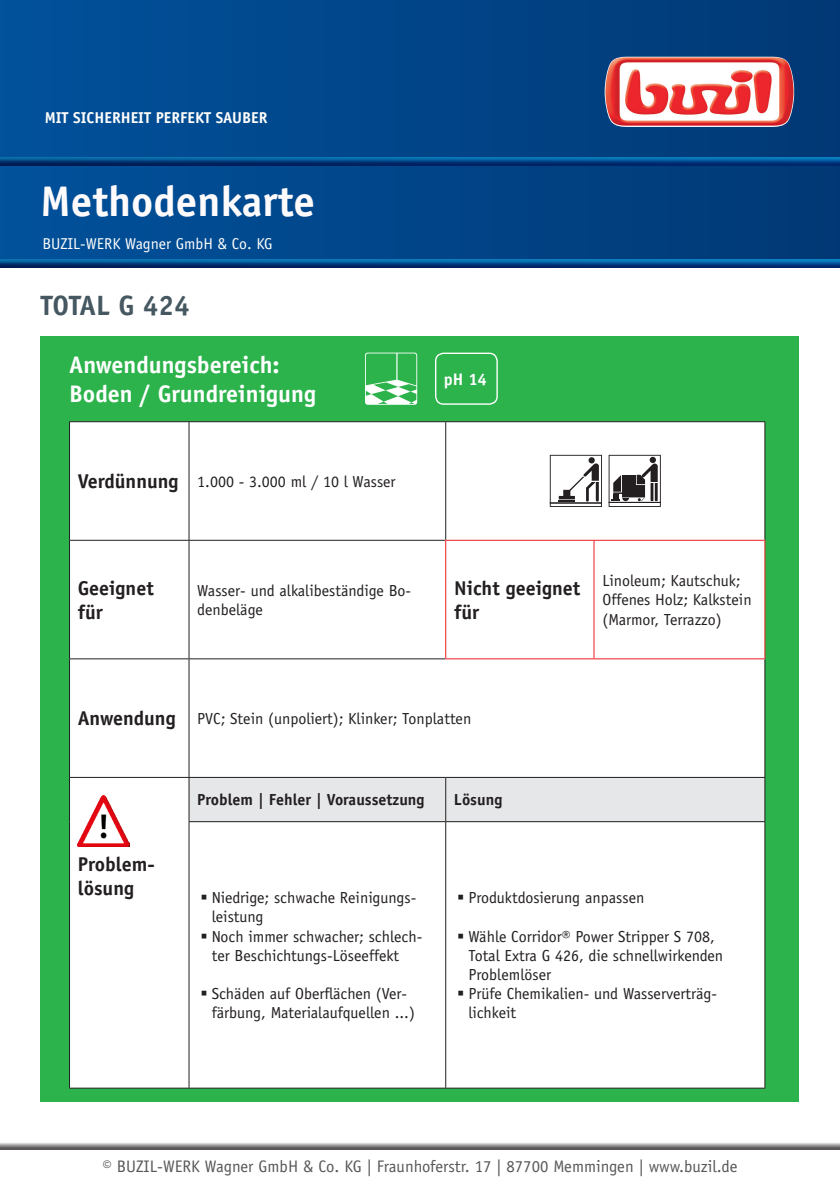
<style>
.page{position:relative;width:840px;height:1191px;background:#fff}
.page>*{position:absolute;margin:0;border:0;box-sizing:border-box;transform-origin:0 0}
.t1{font:700 42.8px "Officina Sans Std";color:#fffbfc}
.t2{font:700 28px "Officina Sans Std";letter-spacing:-.01em;color:#455760}
.t3{font:700 24px "Officina Sans Std";color:#fff}
.t4{font:700 20px "Officina Sans Std";color:#231f20}
.t5{font:16.8px "Officina Sans Std";color:#57585a}
.t6{font:700 16.8px "Officina Sans Std";color:#fff}
.t7{font:16px/19.2px "Officina Sans Std";color:#231f20}
.t8{font:700 16px "Officina Sans Std";color:#231f20}
.t9{font:15.8px "Officina Sans Std";color:#fffefc}
.t10{font:700 15.8px "Officina Sans Std";color:#fffefc}
</style>
<div class="page">
<div style="left:41px;top:336px;width:757px;height:765px;background:#2cb34b"></div>
<div style="left:0;top:0;width:839px;height:267px;background:linear-gradient(to right,#01519b,#013975)"></div>
<div style="left:0;top:155px;width:839px;height:9px;background:#1085ba;opacity:.75"></div>
<div style="left:0;top:157px;width:839px;height:10px;background:#01519b;opacity:.75"></div>
<div style="left:0;top:258px;width:839px;height:12px;background:#01519b;opacity:.75"></div>
<div style="left:0;top:1133px;width:839px;height:20px;background:#231f20;opacity:.75"></div>
<img style="left:604px;top:57px;width:189px;height:70px">
<div style="left:70px;top:422px;width:694px;height:665px;background:#fff"></div>
<div style="left:189px;top:778px;width:575px;height:43px;background:#e6e7e9"></div>
<hr style="left:188px;top:422px;width:1px;height:118px;background:#231f20">
<hr style="left:445px;top:422px;width:1px;height:118px;background:#231f20">
<hr style="left:188px;top:540px;width:1px;height:118px;background:#231f20">
<hr style="left:188px;top:659px;width:1px;height:118px;background:#231f20">
<hr style="left:188px;top:777px;width:1px;height:44px;background:#231f20">
<hr style="left:445px;top:777px;width:1px;height:44px;background:#231f20">
<hr style="left:188px;top:822px;width:1px;height:265px;background:#231f20">
<hr style="left:445px;top:822px;width:1px;height:265px;background:#231f20">
<hr style="left:764px;top:422px;width:1px;height:118px;background:#231f20">
<hr style="left:764px;top:659px;width:1px;height:118px;background:#231f20">
<hr style="left:764px;top:777px;width:1px;height:44px;background:#231f20">
<hr style="left:764px;top:822px;width:1px;height:265px;background:#231f20">
<hr style="left:69px;top:421px;width:120px;height:1px;background:#231f20">
<hr style="left:69px;top:422px;width:1px;height:118px;background:#231f20">
<hr style="left:189px;top:421px;width:256px;height:1px;background:#231f20">
<hr style="left:445px;top:421px;width:148px;height:1px;background:#231f20">
<hr style="left:593px;top:421px;width:171px;height:1px;background:#231f20">
<hr style="left:69px;top:540px;width:120px;height:1px;background:#231f20">
<hr style="left:69px;top:540px;width:1px;height:118px;background:#231f20">
<hr style="left:189px;top:540px;width:256px;height:1px;background:#231f20">
<hr style="left:69px;top:658px;width:120px;height:1px;background:#231f20">
<hr style="left:69px;top:659px;width:1px;height:118px;background:#231f20">
<hr style="left:189px;top:658px;width:256px;height:1px;background:#231f20">
<hr style="left:69px;top:777px;width:120px;height:1px;background:#231f20">
<hr style="left:69px;top:777px;width:1px;height:44px;background:#231f20">
<hr style="left:189px;top:777px;width:256px;height:1px;background:#231f20">
<hr style="left:445px;top:777px;width:148px;height:1px;background:#231f20">
<hr style="left:593px;top:777px;width:171px;height:1px;background:#231f20">
<hr style="left:69px;top:821px;width:1px;height:266px;background:#231f20">
<hr style="left:188px;top:821px;width:257px;height:1px;background:#231f20">
<hr style="left:445px;top:821px;width:148px;height:1px;background:#231f20">
<hr style="left:593px;top:821px;width:171px;height:1px;background:#231f20">
<hr style="left:69px;top:1087px;width:120px;height:1px;background:#231f20">
<hr style="left:189px;top:1087px;width:256px;height:1px;background:#231f20">
<hr style="left:445px;top:1087px;width:148px;height:1px;background:#231f20">
<hr style="left:593px;top:1087px;width:171px;height:1px;background:#231f20">
<hr style="left:445px;top:540px;width:148px;height:1px;background:#ee1d23">
<hr style="left:445px;top:541px;width:1px;height:117px;background:#ee1d23">
<hr style="left:593px;top:540px;width:172px;height:1px;background:#ee1d23">
<hr style="left:593px;top:541px;width:1px;height:117px;background:#ee1d23">
<hr style="left:764px;top:541px;width:1px;height:117px;background:#ee1d23">
<hr style="left:445px;top:658px;width:148px;height:1px;background:#ee1d23">
<hr style="left:593px;top:658px;width:172px;height:1px;background:#ee1d23">
<svg style="left:549px;top:455px;width:52px;height:52px;background:#c8c7c7"></svg>
<svg style="left:608px;top:455px;width:52px;height:52px;background:#9f9d9e"></svg>
<img style="left:78px;top:795px;width:52px;height:52px">
<svg style="left:365px;top:352px;width:52px;height:53px"></svg>
<div style="left:434px;top:352px;width:63px;height:53px;border:1px solid #fff;border-radius:8px"></div>
<svg style="left:201px;top:895px;width:5px;height:4px"></svg>
<svg style="left:201px;top:933px;width:5px;height:5px"></svg>
<svg style="left:201px;top:991px;width:5px;height:4px"></svg>
<svg style="left:458px;top:895px;width:5px;height:4px"></svg>
<svg style="left:458px;top:933px;width:5px;height:5px"></svg>
<svg style="left:458px;top:991px;width:5px;height:4px"></svg>
<p class="t10" style="left:45px;top:108px;width:224px">MIT SICHERHEIT PERFEKT SAUBER</p>
<h1 class="t1" style="left:41px;top:175px;width:276px">Methodenkarte</h1>
<p class="t9" style="left:42px;top:234px;width:232px">BUZIL-WERK Wagner GmbH &amp; Co. KG</p>
<p class="t2" style="left:41px;top:288px;width:150px">TOTAL G 424</p>
<p class="t3" style="left:69px;top:350px;width:212px">Anwendungsbereich:</p>
<p class="t3" style="left:69px;top:379px;width:248px">Boden / Grundreinigung</p>
<p class="t4" style="left:78px;top:469px;width:102px">Verdünnung</p>
<p class="t7" style="left:197px;top:472px;width:200px">1.000 - 3.000 ml / 10 l Wasser</p>
<p class="t6" style="left:443px;top:368px;width:45px">pH 14</p>
<p class="t4" style="left:78px;top:575px;width:77px">Geeignet</p>
<p class="t4" style="left:78px;top:599px;width:27px">für</p>
<p class="t7" style="left:197px;top:581px;width:215px">Wasser- und alkalibeständige Bo&shy;denbeläge</p>
<p class="t4" style="left:454px;top:575px;width:127px">Nicht geeignet</p>
<p class="t4" style="left:454px;top:599px;width:27px">für</p>
<p class="t7" style="left:602px;top:571px;width:140px">Linoleum; Kautschuk;</p>
<p class="t7" style="left:602px;top:590px;width:151px">Offenes Holz; Kalkstein (Marmor, Terrazzo)</p>
<p class="t4" style="left:78px;top:706px;width:99px">Anwendung</p>
<p class="t7" style="left:197px;top:709px;width:275px">PVC; Stein (unpoliert); Klinker; Tonplatten</p>
<p class="t8" style="left:197px;top:790px;width:229px">Problem | Fehler | Voraussetzung</p>
<p class="t8" style="left:453px;top:790px;width:50px">Lösung</p>
<p class="t4" style="left:78px;top:851px;width:79px">Problem-</p>
<p class="t4" style="left:78px;top:875px;width:58px">lösung</p>
<p class="t7" style="left:211px;top:888px;width:206px">Niedrige; schwache Reinigungs&shy;leistung</p>
<p class="t7" style="left:211px;top:926px;width:212px">Noch immer schwacher; schlech&shy;ter Beschichtungs-Löseeffekt</p>
<p class="t7" style="left:211px;top:984px;width:204px">Schäden auf Oberflächen (Ver&shy;färbung, Materialaufquellen ...)</p>
<p class="t7" style="left:468px;top:888px;width:177px">Produktdosierung anpassen</p>
<p class="t7" style="left:468px;top:926px;width:256px">Wähle Corridor® Power Stripper S 708,<br>Total Extra G 426, die schnellwirkenden<br>Problemlöser</p>
<p class="t7" style="left:468px;top:984px;width:250px">Prüfe Chemikalien- und Wasserverträg&shy;lichkeit</p>
<p class="t5" style="left:102px;top:1156px;width:636px">© BUZIL-WERK Wagner GmbH &amp; Co. KG | Fraunhoferstr. 17 | 87700 Memmingen | www.buzil.de</p>
</div>
